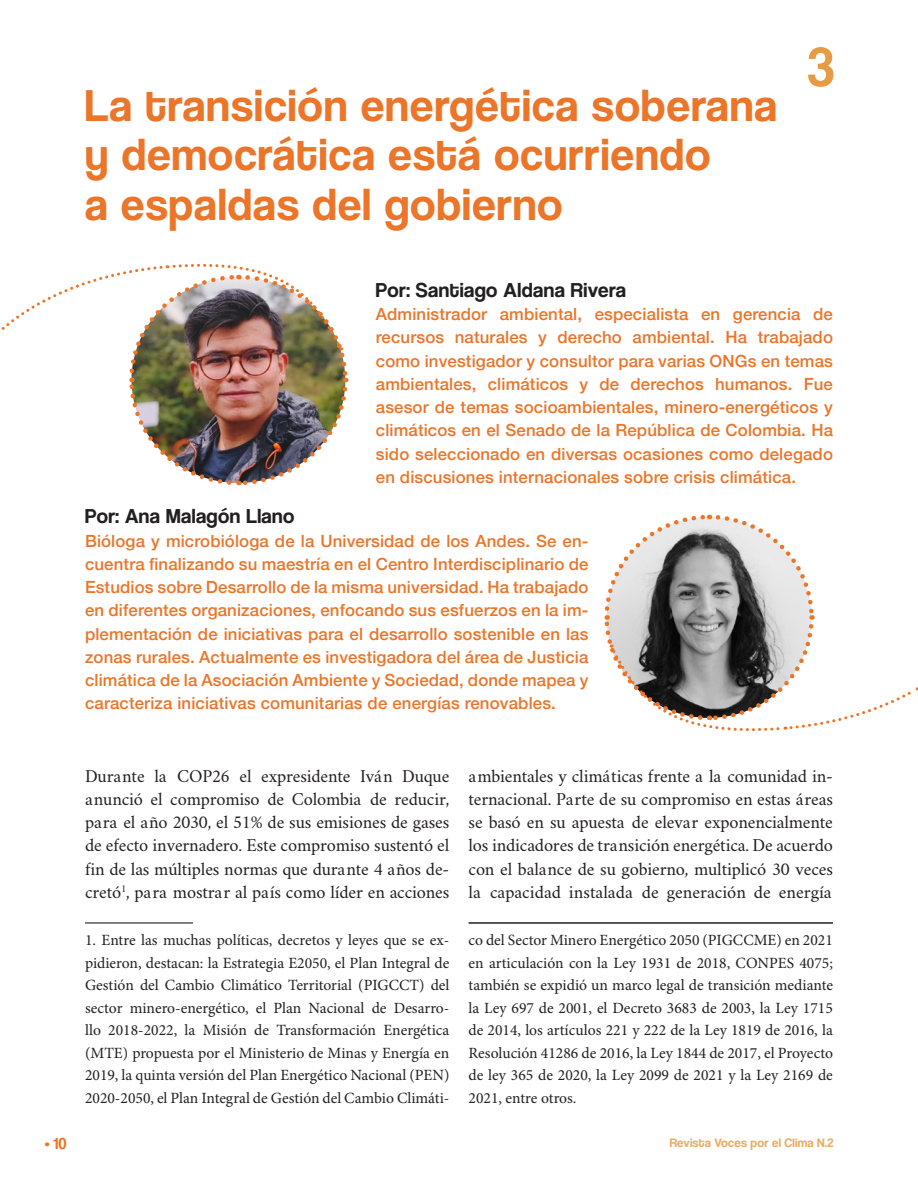
<style>
.page{position:relative;width:918px;height:1188px;background:#fff}
.page>*{position:absolute;margin:0;border:0;box-sizing:border-box;transform-origin:0 0}
.t1{font:56.1px "Coolvetica Rg";color:#e69b45}
.t2{font:46.5px/49.5px "Coolvetica Rg";letter-spacing:.025em;color:#eb7529}
.t3{font:21px "Coolvetica Rg";letter-spacing:.02em;color:#231f20}
.t4{font:18px/23.2px "Crimson";letter-spacing:-.01em;color:#231f20;text-align:justify}
.t5{font:500 16.8px/23.2px "Helvetica Neue";letter-spacing:.01em;color:#eb7529;text-align:justify}
.t6{font:16.5px "Coolvetica Rg";color:#eb7529}
.t7{font:15.6px/22.5px "Minion Pro";color:#231f20;text-align:justify}
.t8{font:12.75px "Coolvetica Rg";letter-spacing:.015em;color:#eaab63}
.s1{font-size:13.5px}
</style>
<div class="page">
<hr style="left:85px;top:922px;width:108px;height:2px;background:#231f20">
<hr style="left:469px;top:922px;width:364px;height:2px;background:#231f20">
<img style="left:1px;top:263px;width:348px;height:223px">
<svg style="left:604px;top:514px;width:314px;height:218px"></svg>
<h2 class="t2" style="left:85px;top:80px;width:694px">La transición energética soberana y democrática está ocurriendo<br>a espaldas del gobierno</h2>
<h1 class="t1" style="left:807px;top:34px;width:28px">3</h1>
<p class="t3" style="left:376px;top:278px;width:252px">Por: Santiago Aldana Rivera</p>
<p class="t5" style="left:376px;top:302px;width:459px">Administrador ambiental, especialista en gerencia de recursos naturales y derecho ambiental. Ha trabajado como investigador y consultor para varias ONGs en temas ambientales, climáticos y de derechos humanos. Fue asesor de temas socioambientales, minero-energéticos y climáticos en el Senado de la República de Colombia. Ha sido seleccionado en diversas ocasiones como delegado en discusiones internacionales sobre crisis climática.</p>
<p class="t3" style="left:85px;top:504px;width:211px">Por: Ana Malagón Llano</p>
<p class="t5" style="left:85px;top:529px;width:505px">Bióloga y microbióloga de la Universidad de los Andes. Se en&shy;cuentra finalizando su maestría en el Centro Interdisciplinario de Estudios sobre Desarrollo de la misma universidad. Ha trabajado en diferentes organizaciones, enfocando sus esfuerzos en la im&shy;plementación de iniciativas para el desarrollo sostenible en las zonas rurales. Actualmente es investigadora del área de Justicia climática de la Asociación Ambiente y Sociedad, donde mapea y caracteriza iniciativas comunitarias de energías renovables.</p>
<p class="t4" style="left:85px;top:763px;width:366px">Durante la COP26 el expresidente Iván Duque anunció el compromiso de Colombia de reducir, para el año 2030, el 51% de sus emisiones de gases de efecto invernadero. Este compromiso sustentó el fin de las múltiples normas que durante 4 años de&shy;cretó<sup>1</sup>, para mostrar al país como líder en acciones</p>
<p class="t7" style="left:85px;top:929px;width:366px">1. Entre las muchas políticas, decretos y leyes que se ex&shy;pidieron, destacan: la Estrategia E2050, el Plan Integral de Gestión del Cambio Climático Territorial (PIGCCT) del sector minero-energético, el Plan Nacional de Desarro&shy;llo 2018-2022, la Misión de Transformación Energética (MTE) propuesta por el Ministerio de Minas y Energía en 2019, la quinta versión del Plan Energético Nacional (PEN)<br>2020-2050, el Plan Integral de Gestión del Cambio Climáti-</p>
<p class="t4" style="left:469px;top:763px;width:366px">ambientales y climáticas frente a la comunidad in&shy;ternacional. Parte de su compromiso en estas áreas se basó en su apuesta de elevar exponencialmente los indicadores de transición energética. De acuerdo con el balance de su gobierno, multiplicó 30 veces la capacidad instalada de generación de energía</p>
<p class="t7" style="left:469px;top:929px;width:366px">co del Sector Minero Energético 2050 (PIGCCME) en 2021 en articulación con la Ley 1931 de 2018, CONPES 4075; también se expidió un marco legal de transición mediante la Ley 697 de 2001, el Decreto 3683 de 2003, la Ley 1715 de 2014, los artículos 221 y 222 de la Ley 1819 de 2016, la Resolución 41286 de 2016, la Ley 1844 de 2017, el Proyecto de ley 365 de 2020, la Ley 2099 de 2021 y la Ley 2169 de 2021, entre otros.</p>
<p class="t6" style="left:45px;top:1134px;width:23px"><span class="s1">•</span> 10</p>
<p class="t8" style="left:670px;top:1135px;width:165px">Revista Voces por el Clima N.2</p>
</div>
